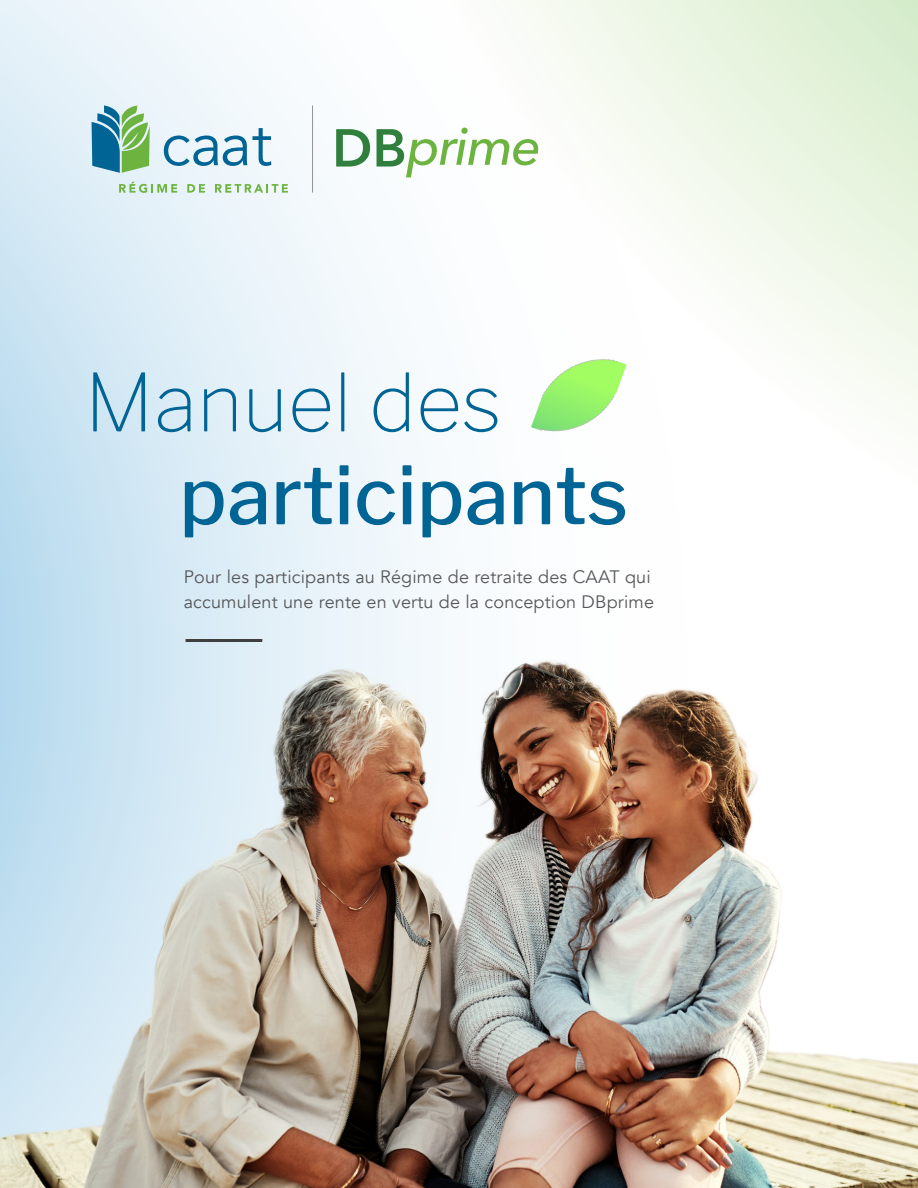
<style>
.page{position:relative;width:918px;height:1188px;background:#fff}
.page>*{position:absolute;margin:0;border:0;box-sizing:border-box;transform-origin:0 0}
.t1{font:500 79.5px "Libre Franklin";color:#006494}
.t2{font:100 79.5px "Libre Franklin";color:#006494}
.Paragraph_Cover{font:18px/25.5px "Avenir";letter-spacing:.01em;color:#57585a}
</style>
<div class="page">
<svg style="left:0;top:0;width:307px;height:508px"></svg>
<svg style="left:307px;top:0;width:611px;height:508px"></svg>
<img style="left:531px;top:341px;width:96px;height:110px">
<img style="left:0;top:508px;width:918px;height:680px">
<hr style="left:312px;top:106px;width:1px;height:87px;background:#939598">
<svg style="left:92px;top:106px;width:58px;height:67px;background:#67a894"></svg>
<svg style="left:164px;top:128px;width:107px;height:38px"></svg>
<svg style="left:119px;top:182px;width:58px;height:11px"></svg>
<svg style="left:187px;top:184px;width:18px;height:9px"></svg>
<svg style="left:215px;top:184px;width:73px;height:9px"></svg>
<svg style="left:336px;top:129px;width:34px;height:38px"></svg>
<svg style="left:377px;top:128px;width:161px;height:49px"></svg>
<h1 class="t2" style="left:84px;top:355px;width:419px">Manuel des</h1>
<h1 class="t1" style="left:179px;top:448px;width:451px">participants</h1>
<p class="Paragraph_Cover" style="left:184px;top:564px;width:472px">Pour les participants au Régime de retraite des CAAT qui accumulent une rente en vertu de la conception DBprime</p>
</div>
